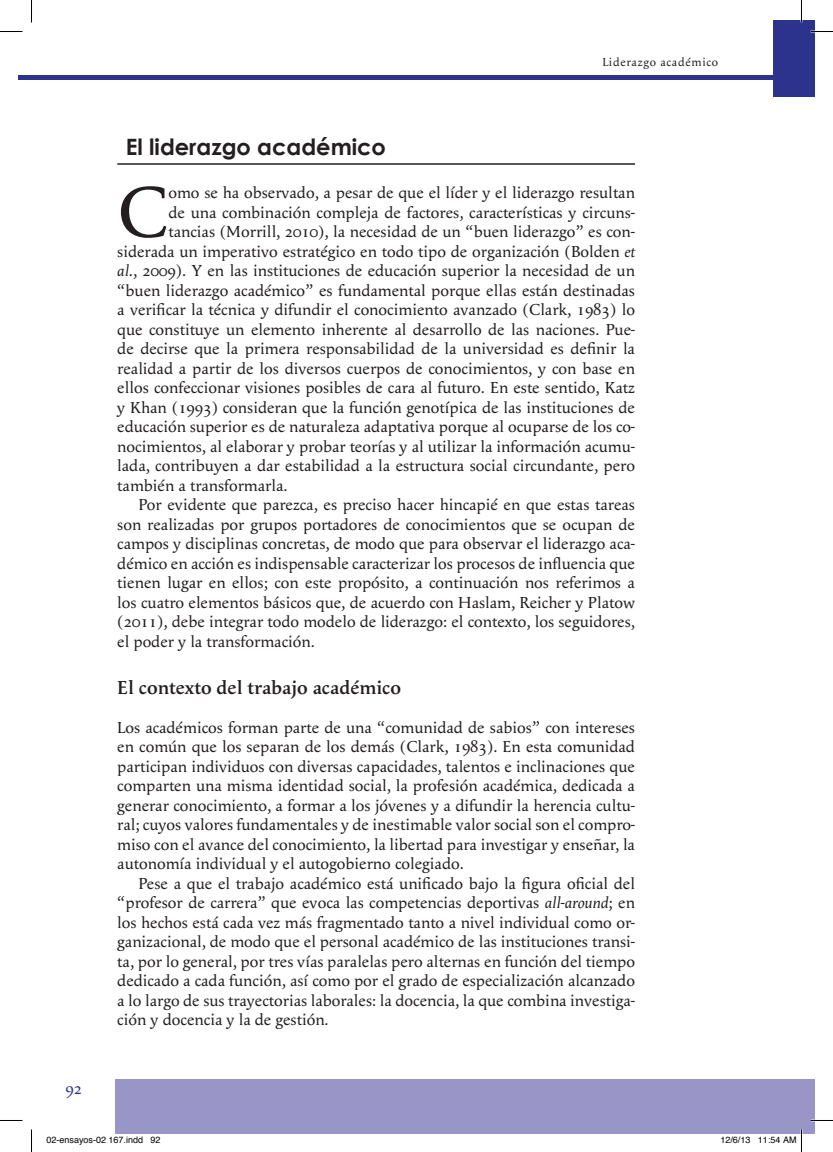
<style>
.page{position:relative;width:833px;height:1152px;background:#fff}
.page>*{position:absolute;margin:0;border:0;box-sizing:border-box;transform-origin:0 0}
.SIN_SANGRIA{font:75px "Apolline";color:#231f20}
.TITULO-IZQ{font:700 22.5px "Century Gothic";color:#231f20}
.SUBTITULO{font:600 19.5px "Apolline";color:#231f20}
.NORMAL_DESPUES_DE_SU{font:16.5px/19.5px "Apolline";color:#231f20;text-align:justify}
.SIN_SANGRIA-2{font:16.5px "Apolline";color:#231f20}
.t1{font:16.5px "Apolline";color:#2b338d}
.t2{font:12px "Apolline";letter-spacing:.06em;color:#231f20}
.t3{font:9px "Helvetica";color:#000}
.s1{font-style:italic}
</style>
<div class="page">
<div style="left:772px;top:20px;width:29px;height:76px;background:#2b338d"></div>
<div style="left:801px;top:20px;width:13px;height:76px;background:#2b338d"></div>
<hr style="left:117px;top:163px;width:518px;height:2px;background:#231f20">
<div style="left:801px;top:1079px;width:13px;height:54px;background:#9995c6"></div>
<div style="left:115px;top:1079px;width:686px;height:54px;background:#9995c6"></div>
<hr style="left:19px;top:75px;width:755px;height:4px;background:#2b338d">
<hr style="left:810px;top:1119px;width:23px;height:2px;background:#fff">
<hr style="left:800px;top:0;width:2px;height:22px;background:#fff">
<svg style="left:0;top:31px;width:22px;height:1px"></svg>
<svg style="left:810px;top:31px;width:23px;height:1px"></svg>
<svg style="left:0;top:1120px;width:22px;height:1px"></svg>
<svg style="left:810px;top:1120px;width:23px;height:1px"></svg>
<svg style="left:31px;top:0;width:1px;height:22px"></svg>
<svg style="left:31px;top:1129px;width:1px;height:22px"></svg>
<svg style="left:801px;top:0;width:1px;height:22px"></svg>
<svg style="left:758px;top:1129px;width:44px;height:22px"></svg>
<p class="t2" style="left:602px;top:55px;width:117px">Liderazgo académico</p>
<p class="t1" style="left:66px;top:1078px;width:18px">92</p>
<p class="TITULO-IZQ" style="left:126px;top:132px;width:262px">El liderazgo académico</p>
<p class="SIN_SANGRIA" style="left:117px;top:168px;width:53px">C</p>
<p class="SIN_SANGRIA-2" style="left:168px;top:183px;width:468px">omo se ha observado, a pesar de que el líder y el liderazgo resultan</p>
<p class="SIN_SANGRIA-2" style="left:168px;top:202px;width:468px">de una combinación compleja de factores, características y circuns-</p>
<p class="SIN_SANGRIA-2" style="left:168px;top:222px;width:468px">tancias (Morrill, 2010), la necesidad de un “buen liderazgo” es con-</p>
<p class="SIN_SANGRIA-2" style="left:117px;top:241px;width:519px">siderada un imperativo estratégico en todo tipo de organización (Bolden <span class="s1">et</span></p>
<p class="SIN_SANGRIA-2" style="left:117px;top:261px;width:519px"><span class="s1">al</span>., 2009). Y en las instituciones de educación superior la necesidad de un</p>
<p class="SIN_SANGRIA-2" style="left:117px;top:280px;width:519px">“buen liderazgo académico” es fundamental porque ellas están destinadas</p>
<p class="SIN_SANGRIA-2" style="left:117px;top:300px;width:519px">a verificar la técnica y difundir el conocimiento avanzado (Clark, 1983) lo</p>
<p class="SIN_SANGRIA-2" style="left:117px;top:319px;width:519px">que constituye un elemento inherente al desarrollo de las naciones. Pue-</p>
<p class="SIN_SANGRIA-2" style="left:117px;top:339px;width:519px">de decirse que la primera responsabilidad de la universidad es definir la</p>
<p class="SIN_SANGRIA-2" style="left:117px;top:358px;width:519px">realidad a partir de los diversos cuerpos de conocimientos, y con base en</p>
<p class="SIN_SANGRIA-2" style="left:117px;top:378px;width:519px">ellos confeccionar visiones posibles de cara al futuro. En este sentido, Katz</p>
<p class="SIN_SANGRIA-2" style="left:117px;top:397px;width:519px">y Khan (1993) consideran que la función genotípica de las instituciones de</p>
<p class="SIN_SANGRIA-2" style="left:117px;top:417px;width:519px">educación superior es de naturaleza adaptativa porque al ocuparse de los co-</p>
<p class="SIN_SANGRIA-2" style="left:117px;top:436px;width:519px">nocimientos, al elaborar y probar teorías y al utilizar la información acumu-</p>
<p class="SIN_SANGRIA-2" style="left:117px;top:456px;width:519px">lada, contribuyen a dar estabilidad a la estructura social circundante, pero</p>
<p class="SIN_SANGRIA-2" style="left:117px;top:475px;width:172px">también a transformarla.</p>
<p class="NORMAL_DESPUES_DE_SU" style="left:117px;top:495px;width:519px;text-indent:21px">Por evidente que parezca, es preciso hacer hincapié en que estas tareas son realizadas por grupos portadores de conocimientos que se ocupan de campos y disciplinas concretas, de modo que para observar el liderazgo aca&shy;démico en acción es indispensable caracterizar los procesos de influencia que tienen lugar en ellos; con este propósito, a continuación nos referimos a los cuatro elementos básicos que, de acuerdo con Haslam, Reicher y Platow (2011), debe integrar todo modelo de liderazgo: el contexto, los seguidores, el poder y la transformación.</p>
<p class="SUBTITULO" style="left:117px;top:675px;width:285px">El contexto del trabajo académico</p>
<p class="NORMAL_DESPUES_DE_SU" style="left:117px;top:717px;width:519px">Los académicos forman parte de una “comunidad de sabios” con intereses en común que los separan de los demás (Clark, 1983). En esta comunidad participan individuos con diversas capacidades, talentos e inclinaciones que comparten una misma identidad social, la profesión académica, dedicada a generar conocimiento, a formar a los jóvenes y a difundir la herencia cultu&shy;ral; cuyos valores fundamentales y de inestimable valor social son el compro&shy;miso con el avance del conocimiento, la libertad para investigar y enseñar, la autonomía individual y el autogobierno colegiado.</p>
<p class="NORMAL_DESPUES_DE_SU" style="left:117px;top:873px;width:519px;text-indent:21px">Pese a que el trabajo académico está unificado bajo la figura oficial del “profesor de carrera” que evoca las competencias deportivas <span class="s1">all-around</span>; en los hechos está cada vez más fragmentado tanto a nivel individual como or&shy;ganizacional, de modo que el personal académico de las instituciones transi&shy;ta, por lo general, por tres vías paralelas pero alternas en función del tiempo dedicado a cada función, así como por el grado de especialización alcanzado a lo largo de sus trayectorias laborales: la docencia, la que combina investiga&shy;ción y docencia y la de gestión.</p>
<p class="t3" style="left:46px;top:1132px;width:116px">02-ensayos-02 167.indd 92</p>
<p class="t3" style="left:720px;top:1132px;width:78px">12/6/13 11:54 AM</p>
</div>
